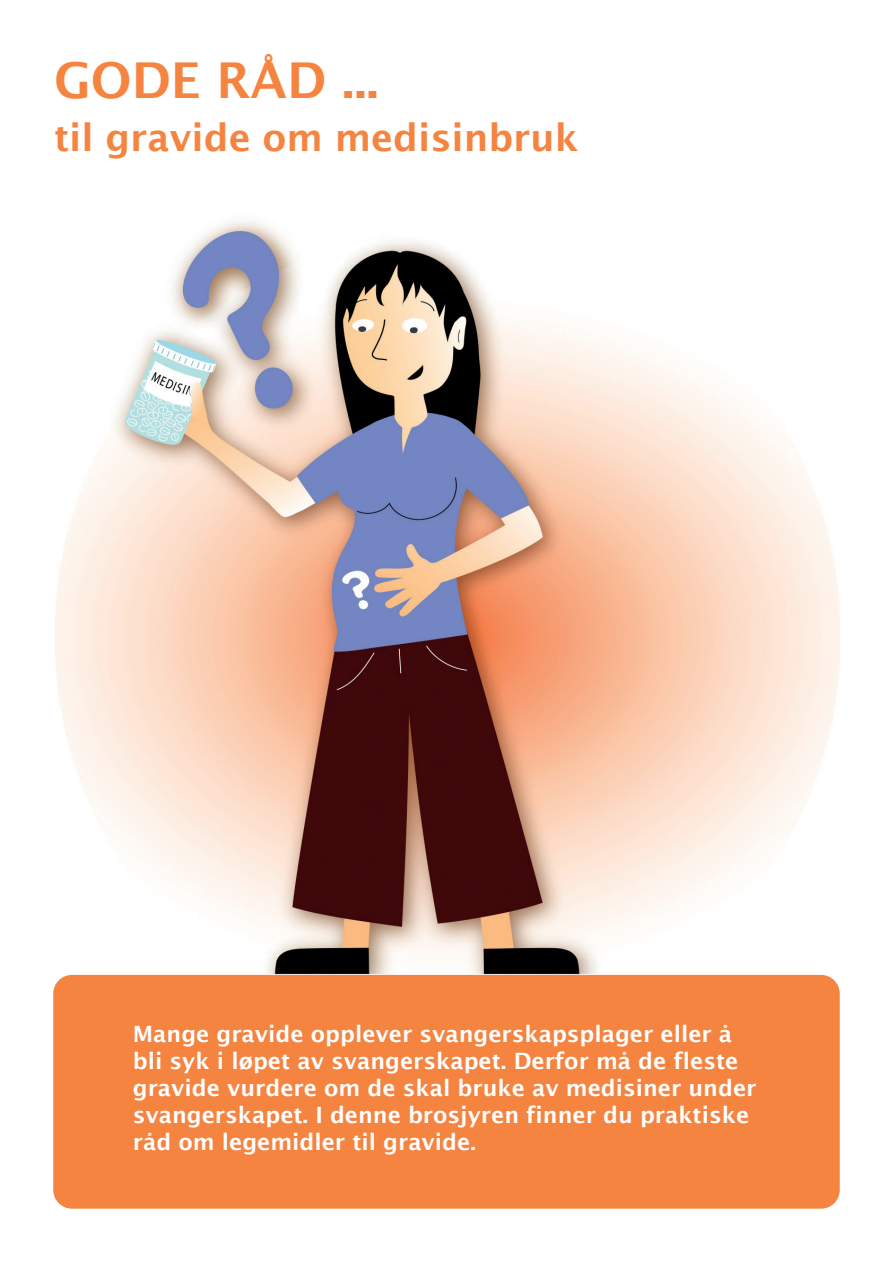
<style>
.page{position:relative;width:893px;height:1263px;background:#fff}
.page>*{position:absolute;margin:0;border:0;box-sizing:border-box;transform-origin:0 0}
.t1{font:600 49.5px "Lucida Sans";color:#f58441}
.t2{font:600 37.5px "Lucida Sans";color:#f58441}
.Ingress_Brosjyre{font:600 22.5px "Lucida Sans";color:#fff}
</style>
<div class="page">
<img style="left:55px;top:221px;width:785px;height:764px">
<div style="left:54px;top:976px;width:785px;height:232px;background:#f58441;border-radius:18px"></div>
<div style="left:53px;top:975px;width:787px;height:234px;border:2px solid #f58441;border-radius:18px"></div>
<p class="t1" style="left:54px;top:52px;width:326px">GODE RÅD ...</p>
<p class="t2" style="left:54px;top:117px;width:526px">til gravide om medisinbruk</p>
<p class="Ingress_Brosjyre" style="left:133px;top:1021px;width:601px">Mange gravide opplever svangerskapsplager eller å</p>
<p class="Ingress_Brosjyre" style="left:133px;top:1048px;width:607px">bli syk i løpet av svangerskapet. Derfor må de fleste</p>
<p class="Ingress_Brosjyre" style="left:133px;top:1075px;width:625px">gravide vurdere om de skal bruke av medisiner under</p>
<p class="Ingress_Brosjyre" style="left:133px;top:1102px;width:618px">svangerskapet. I denne brosjyren finner du praktiske</p>
<p class="Ingress_Brosjyre" style="left:133px;top:1129px;width:344px">råd om legemidler til gravide.</p>
</div>
